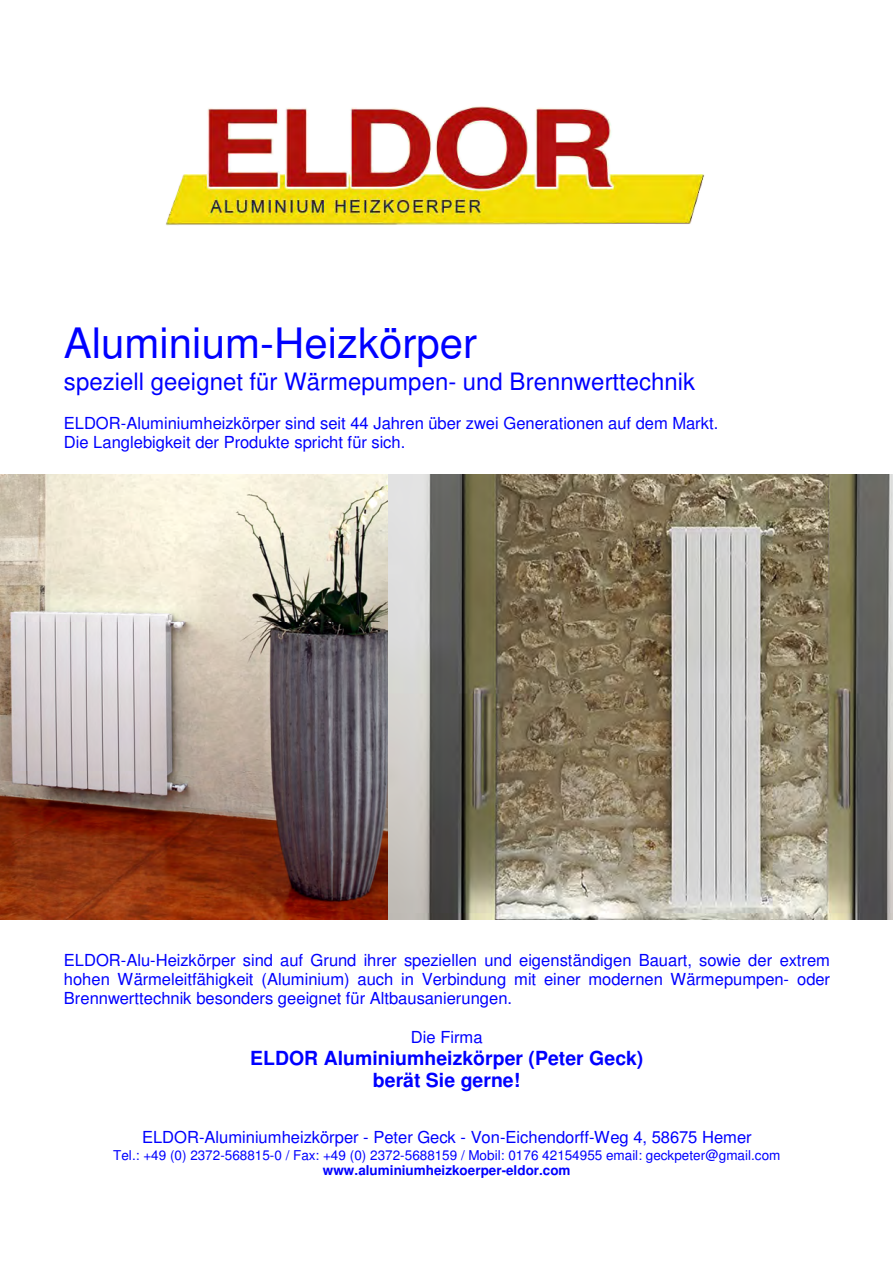
<style>
.page{position:relative;width:893px;height:1263px;background:#fff}
.page>*{position:absolute;margin:0;border:0;box-sizing:border-box;transform-origin:0 0}
.t1{font:42px "Helvetica";color:#00f}
.t2{font:24px "Helvetica";color:#00f}
.t3{font:700 19.5px/22.4px "Helvetica";color:#00f;text-align:center}
.t4{font:16.5px/19px "Helvetica";color:#00f}
.t5{font:13.5px "Helvetica";letter-spacing:.005em;color:#00f}
.t6{font:700 13.5px "Helvetica";letter-spacing:.005em;color:#00f}
</style>
<div class="page">
<img style="left:0;top:474px;width:388px;height:446px">
<img style="left:388px;top:474px;width:504px;height:446px">
<img style="left:166px;top:106px;width:539px;height:120px">
<h1 class="t1" style="left:64px;top:325px;width:415px">Aluminium-Heizkörper</h1>
<h2 class="t2" style="left:64px;top:371px;width:632px">speziell geeignet für Wärmepumpen- und Brennwerttechnik</h2>
<p class="t4" style="left:64px;top:415px;width:656px">ELDOR-Aluminiumheizkörper sind seit 44 Jahren über zwei Generationen auf dem Markt.<br>Die Langlebigkeit der Produkte spricht für sich.</p>
<p class="t4" style="left:64px;top:951px;width:767px;text-align:justify">ELDOR-Alu-Heizkörper sind auf Grund ihrer speziellen und eigenständigen Bauart, sowie der extrem hohen Wärmeleitfähigkeit (Aluminium) auch in Verbindung mit einer modernen Wärmepumpen- oder Brennwerttechnik besonders geeignet für Altbausanierungen.</p>
<p class="t4" style="left:411px;top:1029px;width:73px">Die Firma</p>
<p class="t3" style="left:250px;top:1049px;width:395px">ELDOR Aluminiumheizkörper (Peter Geck) berät Sie gerne!</p>
<p class="t4" style="left:142px;top:1129px;width:611px">ELDOR-Aluminiumheizkörper - Peter Geck - Von-Eichendorff-Weg 4, 58675 Hemer</p>
<p class="t5" style="left:113px;top:1149px;width:668px">Tel.: +49 (0) 2372-568815-0 / Fax: +49 (0) 2372-5688159 / Mobil: 0176 42154955 email: geckpeter@gmail.com</p>
<p class="t6" style="left:323px;top:1165px;width:249px">www.aluminiumheizkoerper-eldor.com</p>
</div>
